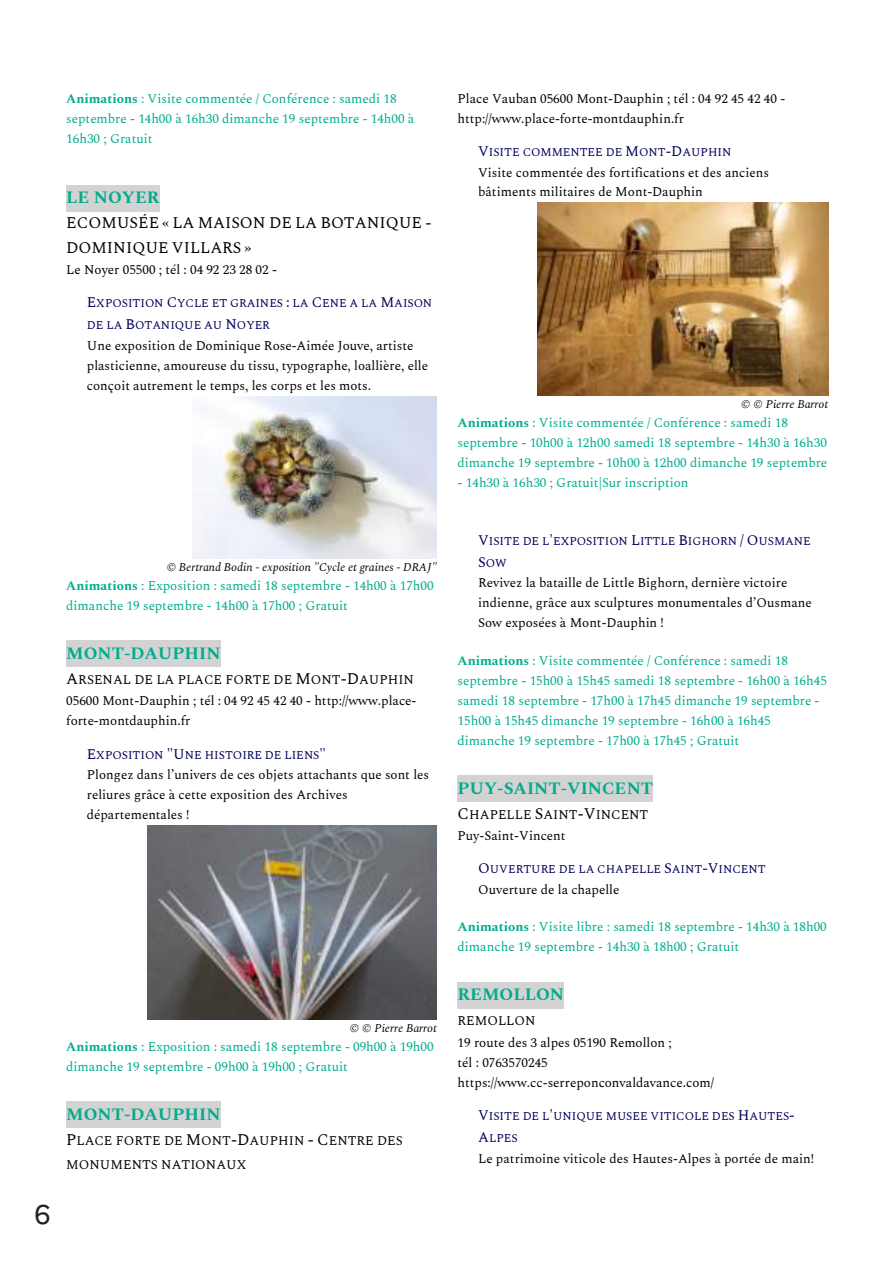
<style>
.page{position:relative;width:893px;height:1263px;background:#fff}
.page>*{position:absolute;margin:0;border:0;box-sizing:border-box;transform-origin:0 0}
.t1{font:27px "Marianne";color:#241f1f}
.t2{font:700 17.4px "Spectral";color:#00ac8c}
.t3{font:16.05px/24.5px "Spectral";color:#000}
.t4{font:13.05px/20px "Spectral";color:#000}
.t5{font:13.05px/20px "Spectral";color:#00ac8c}
.t6{font:11.7px/22.2px "Spectral";color:#00005b}
.t7{font:italic 11.7px "Spectral";color:#000}
.s1{font-weight:700}
.s2{font-size:14.55px}
.s3{font-size:16.05px}
</style>
<div class="page">
<div style="left:66px;top:185px;width:94px;height:26px;background:#d3d3d3"></div>
<img style="left:192px;top:396px;width:245px;height:163px">
<div style="left:66px;top:640px;width:154px;height:27px;background:#d3d3d3"></div>
<img style="left:147px;top:825px;width:290px;height:194px">
<div style="left:66px;top:1101px;width:154px;height:27px;background:#d3d3d3"></div>
<img style="left:538px;top:203px;width:290px;height:193px">
<div style="left:458px;top:775px;width:195px;height:27px;background:#d3d3d3"></div>
<div style="left:458px;top:982px;width:106px;height:26px;background:#d3d3d3"></div>
<p class="t5" style="left:66px;top:88px;width:350px"><span class="s1">Animations</span> : Visite commentée / Conférence : samedi 18 septembre - 14h00 à 16h30 dimanche 19 septembre - 14h00 à<br>16h30 ; Gratuit</p>
<h2 class="t2" style="left:66px;top:185px;width:95px">LE NOYER</h2>
<p class="t3" style="left:66px;top:210px;width:367px">ECOMUSÉE « LA MAISON DE LA BOTANIQUE -<br>DOMINIQUE VILLARS »</p>
<p class="t4" style="left:66px;top:259px;width:212px">Le Noyer 05500 ; tél : 04 92 23 28 02 -</p>
<p class="t6" style="left:87px;top:292px;width:347px"><span class="s2">E</span>XPOSITION <span class="s2">C</span>YCLE ET GRAINES <span class="s2">:</span> LA <span class="s2">C</span>ENE A LA <span class="s2">M</span>AISON<br>DE LA <span class="s2">B</span>OTANIQUE AU <span class="s2">N</span>OYER</p>
<p class="t4" style="left:87px;top:335px;width:343px">Une exposition de Dominique Rose-Aimée Jouve, artiste plasticienne, amoureuse du tissu, typographe, loallière, elle conçoit autrement le temps, les corps et les mots.</p>
<p class="t7" style="left:167px;top:558px;width:272px">© Bertrand Bodin - exposition "Cycle et graines - DRAJ"</p>
<p class="t5" style="left:66px;top:575px;width:369px"><span class="s1">Animations</span> : Exposition : samedi 18 septembre - 14h00 à 17h00 dimanche 19 septembre - 14h00 à 17h00 ; Gratuit</p>
<h2 class="t2" style="left:66px;top:641px;width:156px">MONT-DAUPHIN</h2>
<p class="t4" style="left:66px;top:668px;width:352px;line-height:21.3px"><span class="s3">A</span>RSENAL DE LA PLACE FORTE DE <span class="s3">M</span>ONT<span class="s3">-D</span>AUPHIN<br>05600 Mont-Dauphin ; tél : 04 92 45 42 40 - http://www.place-</p>
<p class="t4" style="left:66px;top:710px;width:126px">forte-montdauphin.fr</p>
<p class="t6" style="left:87px;top:743px;width:241px"><span class="s2">E</span>XPOSITION <span class="s2">"U</span>NE HISTOIRE DE LIENS<span class="s2">"</span></p>
<p class="t4" style="left:87px;top:764px;width:344px">Plongez dans l’univers de ces objets attachants que sont les reliures grâce à cette exposition des Archives départementales !</p>
<h1 class="t1" style="left:34px;top:1194px;width:18px">6</h1>
<p class="t7" style="left:350px;top:1019px;width:88px">© © Pierre Barrot</p>
<p class="t5" style="left:66px;top:1036px;width:369px"><span class="s1">Animations</span> : Exposition : samedi 18 septembre - 09h00 à 19h00 dimanche 19 septembre - 09h00 à 19h00 ; Gratuit</p>
<h2 class="t2" style="left:66px;top:1101px;width:156px">MONT-DAUPHIN</h2>
<p class="t4" style="left:66px;top:1127px;width:338px;line-height:24.5px"><span class="s3">P</span>LACE FORTE DE <span class="s3">M</span>ONT<span class="s3">-D</span>AUPHIN <span class="s3">- C</span>ENTRE DES<br>MONUMENTS NATIONAUX</p>
<p class="t4" style="left:458px;top:88px;width:329px">Place Vauban 05600 Mont-Dauphin ; tél : 04 92 45 42 40 - http://www.place-forte-montdauphin.fr</p>
<p class="t6" style="left:478px;top:140px;width:255px"><span class="s2">V</span>ISITE COMMENTEE DE <span class="s2">M</span>ONT<span class="s2">-D</span>AUPHIN</p>
<p class="t4" style="left:478px;top:161px;width:293px">Visite commentée des fortifications et des anciens bâtiments militaires de Mont-Dauphin</p>
<p class="t7" style="left:741px;top:396px;width:88px">© © Pierre Barrot</p>
<p class="t5" style="left:458px;top:412px;width:371px"><span class="s1">Animations</span> : Visite commentée / Conférence : samedi 18 septembre - 10h00 à 12h00 samedi 18 septembre - 14h30 à 16h30 dimanche 19 septembre - 10h00 à 12h00 dimanche 19 septembre</p>
<p class="t5" style="left:458px;top:472px;width:233px">- 14h30 à 16h30 ; Gratuit|Sur inscription</p>
<p class="t6" style="left:478px;top:529px;width:334px"><span class="s2">V</span>ISITE DE L<span class="s2">'</span>EXPOSITION <span class="s2">L</span>ITTLE <span class="s2">B</span>IGHORN <span class="s2">/ O</span>USMANE<br><span class="s2">S</span>OW</p>
<p class="t4" style="left:478px;top:572px;width:335px">Revivez la bataille de Little Bighorn, dernière victoire indienne, grâce aux sculptures monumentales d’Ousmane<br>Sow exposées à Mont-Dauphin !</p>
<p class="t5" style="left:457px;top:650px;width:371px"><span class="s1">Animations</span> : Visite commentée / Conférence : samedi 18 septembre - 15h00 à 15h45 samedi 18 septembre - 16h00 à 16h45 samedi 18 septembre - 17h00 à 17h45 dimanche 19 septembre - 15h00 à 15h45 dimanche 19 septembre - 16h00 à 16h45 dimanche 19 septembre - 17h00 à 17h45 ; Gratuit</p>
<h2 class="t2" style="left:458px;top:775px;width:197px">PUY-SAINT-VINCENT</h2>
<p class="t4" style="left:458px;top:803px;width:192px;line-height:21.3px"><span class="s3">C</span>HAPELLE <span class="s3">S</span>AINT<span class="s3">-V</span>INCENT<br>Puy-Saint-Vincent</p>
<p class="t6" style="left:478px;top:858px;width:289px"><span class="s2">O</span>UVERTURE DE LA CHAPELLE <span class="s2">S</span>AINT<span class="s2">-V</span>INCENT</p>
<p class="t4" style="left:478px;top:879px;width:143px">Ouverture de la chapelle</p>
<p class="t5" style="left:458px;top:916px;width:371px"><span class="s1">Animations</span> : Visite libre : samedi 18 septembre - 14h30 à 18h00 dimanche 19 septembre - 14h30 à 18h00 ; Gratuit</p>
<h2 class="t2" style="left:458px;top:982px;width:108px">REMOLLON</h2>
<p class="t4" style="left:458px;top:1009px;width:216px;line-height:21.3px">REMOLLON<br>19 route des 3 alpes 05190 Remollon ;</p>
<p class="t4" style="left:458px;top:1051px;width:258px">tél : 0763570245 https://www.cc-serreponconvaldavance.com/</p>
<p class="t6" style="left:478px;top:1104px;width:318px"><span class="s2">V</span>ISITE DE L<span class="s2">'</span>UNIQUE MUSEE VITICOLE DES <span class="s2">H</span>AUTES<span class="s2">-<br>A</span>LPES</p>
<p class="t4" style="left:478px;top:1147px;width:338px">Le patrimoine viticole des Hautes-Alpes à portée de main!</p>
</div>
